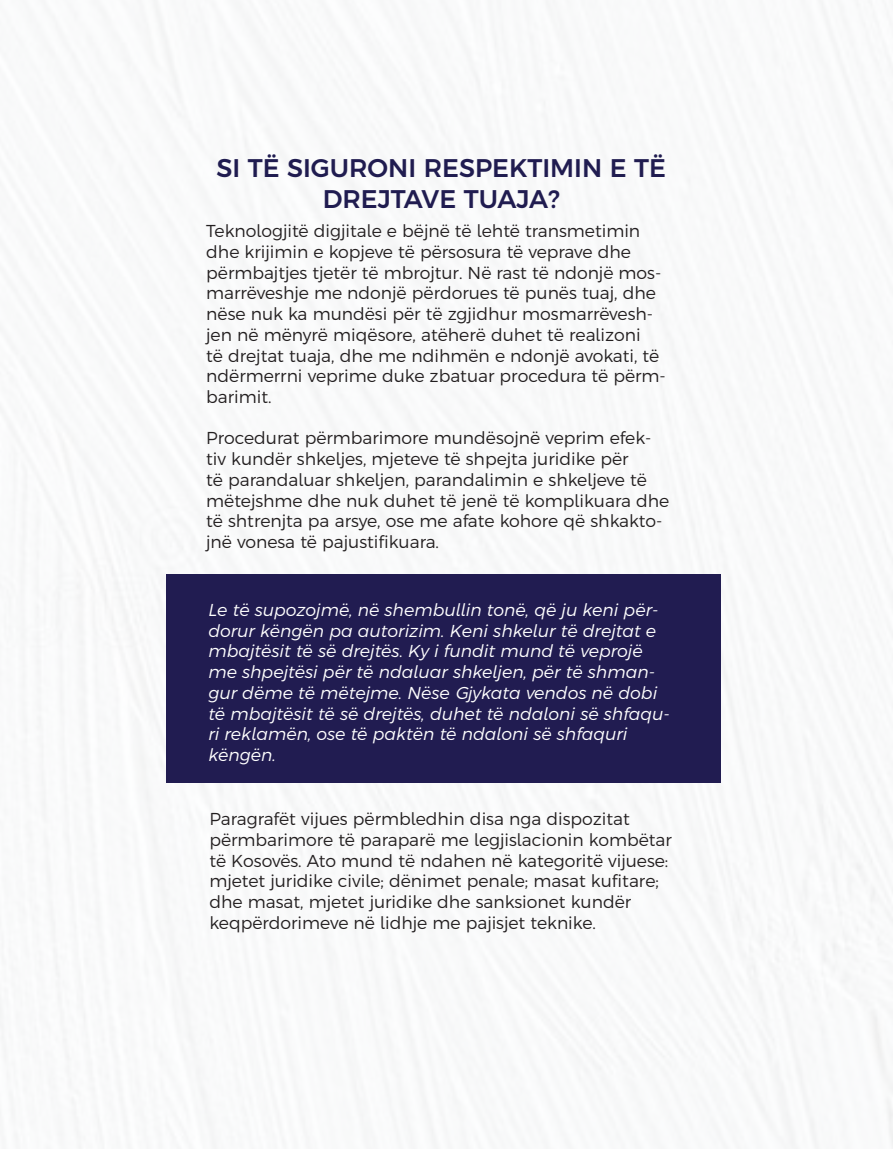
<style>
.page{position:relative;width:893px;height:1149px;background:#fff}
.page>*{position:absolute;margin:0;border:0;box-sizing:border-box;transform-origin:0 0}
.t1{font:500 25.5px/30.6px "Argentum Sans";color:#201c50;text-align:center}
.t2{font:300 17.25px/20.7px "Argentum Sans";color:#231f20}
.t3{font:italic 300 17.25px/20.7px "Argentum Sans";color:#fff}
</style>
<div class="page">
<img style="left:0;top:0;width:893px;height:1148px">
<div style="left:166px;top:574px;width:555px;height:208px;background:#211c51"></div>
<p class="t1" style="left:216px;top:153px;width:451px">SI TË SIGURONI RESPEKTIMIN E TË<br>DREJTAVE TUAJA?</p>
<p class="t2" style="left:206px;top:220px;width:461px">Teknologjitë digjitale e bëjnë të lehtë transmetimin dhe krijimin e kopjeve të përsosura të veprave dhe përmbajtjes tjetër të mbrojtur. Në rast të ndonjë mos&shy;marrëveshje me ndonjë përdorues të punës tuaj, dhe nëse nuk ka mundësi për të zgjidhur mosmarrëvesh&shy;jen në mënyrë miqësore, atëherë duhet të realizoni<br>të drejtat tuaja, dhe me ndihmën e ndonjë avokati, të ndërmerrni veprime duke zbatuar procedura të përm&shy;barimit.</p>
<p class="t2" style="left:206px;top:427px;width:465px">Procedurat përmbarimore mundësojnë veprim efek&shy;tiv kundër shkeljes, mjeteve të shpejta juridike për<br>të parandaluar shkeljen, parandalimin e shkeljeve të mëtejshme dhe nuk duhet të jenë të komplikuara dhe të shtrenjta pa arsye, ose me afate kohore që shkakto&shy;jnë vonesa të pajustifikuara.</p>
<p class="t3" style="left:208px;top:599px;width:463px">Le të supozojmë, në shembullin tonë, që ju keni për&shy;dorur këngën pa autorizim. Keni shkelur të drejtat e mbajtësit të së drejtës. Ky i fundit mund të veprojë me shpejtësi për të ndaluar shkeljen, për të shman&shy;gur dëme të mëtejme. Nëse Gjykata vendos në dobi të mbajtësit të së drejtës, duhet të ndaloni së shfaqu&shy;ri reklamën, ose të paktën të ndaloni së shfaquri këngën.</p>
<p class="t2" style="left:209px;top:808px;width:464px">Paragrafët vijues përmbledhin disa nga dispozitat përmbarimore të paraparë me legjislacionin kombëtar të Kosovës. Ato mund të ndahen në kategoritë vijuese: mjetet juridike civile; dënimet penale; masat kufitare; dhe masat, mjetet juridike dhe sanksionet kundër keqpërdorimeve në lidhje me pajisjet teknike.</p>
</div>
